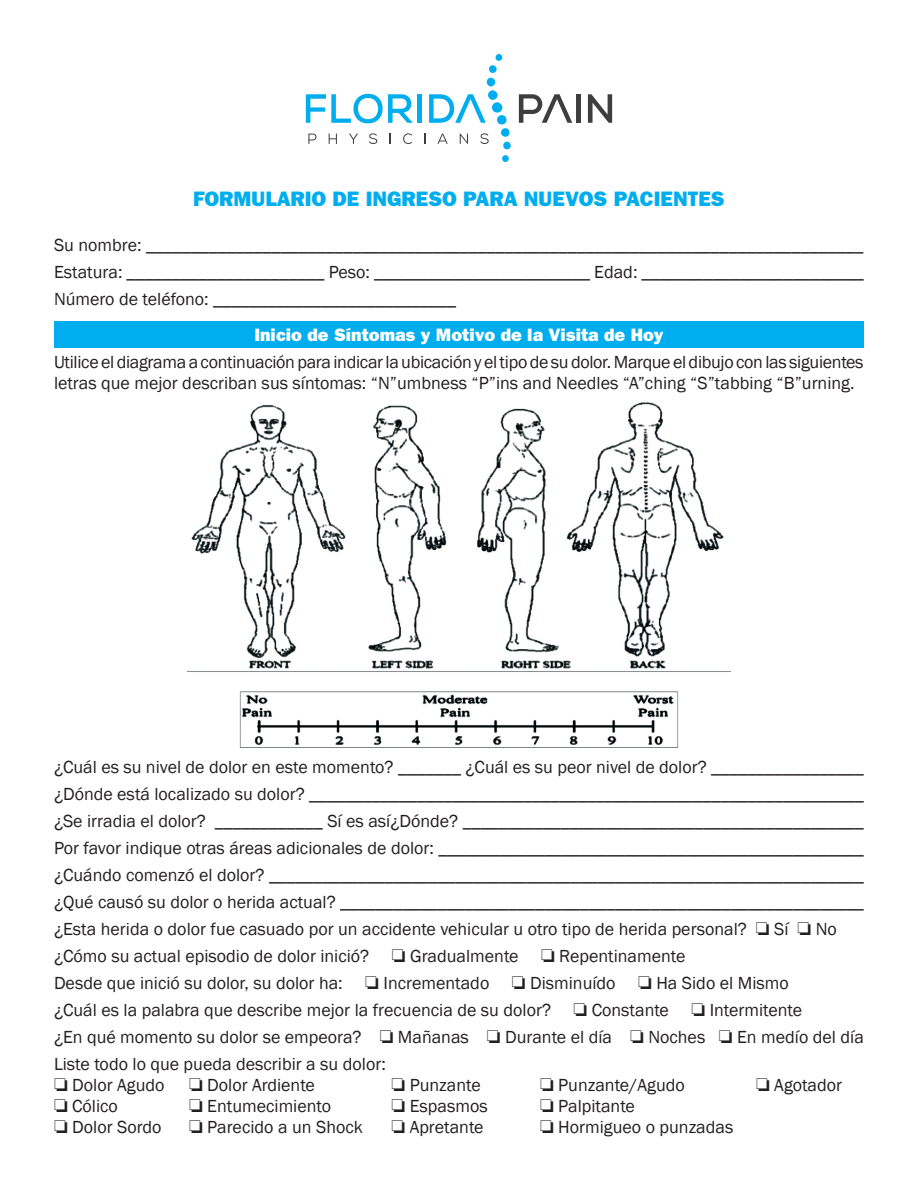
<style>
.page{position:relative;width:918px;height:1188px;background:#fff}
.page>*{position:absolute;margin:0;border:0;box-sizing:border-box;transform-origin:0 0}
.t1{font:800 21px "Franklin Gothic";color:#00aeef}
.t2{font:18px/27px "Franklin Gothic";color:#231f20}
.t3{font:800 18px "Franklin Gothic";color:#fff}
</style>
<div class="page">
<div style="left:54px;top:321px;width:810px;height:27px;background:#00aeef"></div>
<svg style="left:308px;top:134px;width:9px;height:10px"></svg>
<svg style="left:329px;top:134px;width:8px;height:10px"></svg>
<svg style="left:349px;top:134px;width:9px;height:10px"></svg>
<svg style="left:369px;top:133px;width:8px;height:11px"></svg>
<svg style="left:403px;top:133px;width:9px;height:11px"></svg>
<svg style="left:437px;top:134px;width:11px;height:10px"></svg>
<svg style="left:460px;top:134px;width:8px;height:10px"></svg>
<svg style="left:480px;top:133px;width:9px;height:11px"></svg>
<svg style="left:306px;top:94px;width:107px;height:29px"></svg>
<div style="left:417px;top:94px;width:5px;height:29px;background:#00aeef"></div>
<svg style="left:429px;top:94px;width:57px;height:29px"></svg>
<svg style="left:519px;top:94px;width:53px;height:29px"></svg>
<div style="left:576px;top:94px;width:5px;height:29px;background:#3e3e3f"></div>
<svg style="left:588px;top:94px;width:24px;height:29px"></svg>
<div style="left:492px;top:102px;width:11px;height:11px;background:#00aeef;border-radius:50%"></div>
<div style="left:488px;top:90px;width:10px;height:10px;background:#00aeef;border-radius:50%"></div>
<div style="left:497px;top:115px;width:10px;height:10px;background:#00aeef;border-radius:50%"></div>
<div style="left:487px;top:78px;width:8px;height:8px;background:#00aeef;border-radius:50%"></div>
<div style="left:501px;top:128px;width:9px;height:9px;background:#00aeef;border-radius:50%"></div>
<div style="left:489px;top:65px;width:8px;height:8px;background:#00aeef;border-radius:50%"></div>
<div style="left:503px;top:142px;width:8px;height:7px;background:#00aeef;border-radius:50%"></div>
<div style="left:495px;top:54px;width:7px;height:7px;background:#00aeef;border-radius:50%"></div>
<div style="left:502px;top:155px;width:7px;height:7px;background:#00aeef;border-radius:50%"></div>
<img style="left:188px;top:402px;width:542px;height:345px">
<p class="t1" style="left:193px;top:186px;width:533px">FORMULARIO DE INGRESO PARA NUEVOS PACIENTES</p>
<p class="t2" style="left:54px;top:232px;width:811px;text-align:justify">Su nombre: ________________________________________________________________________________ Estatura: ______________________ Peso: ________________________ Edad: _________________________ Número de teléfono: ___________________________</p>
<p class="t3" style="left:254px;top:324px;width:411px">Inicio de Síntomas y Motivo de la Visita de Hoy</p>
<p class="t2" style="left:54px;top:352px;width:811px;line-height:21px">Utilice el diagrama a continuación para indicar la ubicación y el tipo de su dolor. Marque el dibujo con las siguientes letras que mejor describan sus síntomas: “N”umbness “P”ins and Needles “A”ching “S”tabbing “B”urning.</p>
<p class="t2" style="left:54px;top:754px;width:811px">¿Cuál es su nivel de dolor en este momento? _______ ¿Cuál es su peor nivel de dolor? _________________ ¿Dónde está localizado su dolor? ______________________________________________________________ ¿Se irradia el dolor? ____________ Sí es así¿Dónde? _____________________________________________ Por favor indique otras áreas adicionales de dolor: ________________________________________________ ¿Cuándo comenzó el dolor? ___________________________________________________________________ ¿Qué causó su dolor o herida actual? ___________________________________________________________ ¿Esta herida o dolor fue casuado por un accidente vehicular u otro tipo de herida personal? □ Sí □ No ¿Cómo su actual episodio de dolor inició? □ Gradualmente □ Repentinamente<br>Desde que inició su dolor, su dolor ha: □ Incrementado □ Disminuído</p>
<p class="t2" style="left:54px;top:970px;width:736px;text-indent:584px">□ Ha Sido el Mismo ¿Cuál es la palabra que describe mejor la frecuencia de su dolor? □ Constante</p>
<p class="t2" style="left:54px;top:997px;width:811px;text-indent:638px">□ Intermitente<br>¿En qué momento su dolor se empeora? □ Mañanas □ Durante el día □ Noches □ En medío del día<br>Liste todo lo que pueda describir a su dolor:</p>
<p class="t2" style="left:54px;top:1072px;width:112px">□ Dolor Agudo</p>
<p class="t2" style="left:189px;top:1072px;width:127px">□ Dolor Ardiente</p>
<p class="t2" style="left:392px;top:1072px;width:91px">□ Punzante</p>
<p class="t2" style="left:540px;top:1072px;width:146px">□ Punzante/Agudo</p>
<p class="t2" style="left:756px;top:1072px;width:88px">□ Agotador</p>
<p class="t2" style="left:54px;top:1093px;width:66px">□ Cólico</p>
<p class="t2" style="left:189px;top:1093px;width:144px">□ Entumecimiento</p>
<p class="t2" style="left:392px;top:1093px;width:98px">□ Espasmos</p>
<p class="t2" style="left:540px;top:1093px;width:97px">□ Palpitante</p>
<p class="t2" style="left:54px;top:1114px;width:109px">□ Dolor Sordo</p>
<p class="t2" style="left:189px;top:1114px;width:175px">□ Parecido a un Shock</p>
<p class="t2" style="left:392px;top:1114px;width:94px">□ Apretante</p>
<p class="t2" style="left:540px;top:1114px;width:195px">□ Hormigueo o punzadas</p>
</div>
